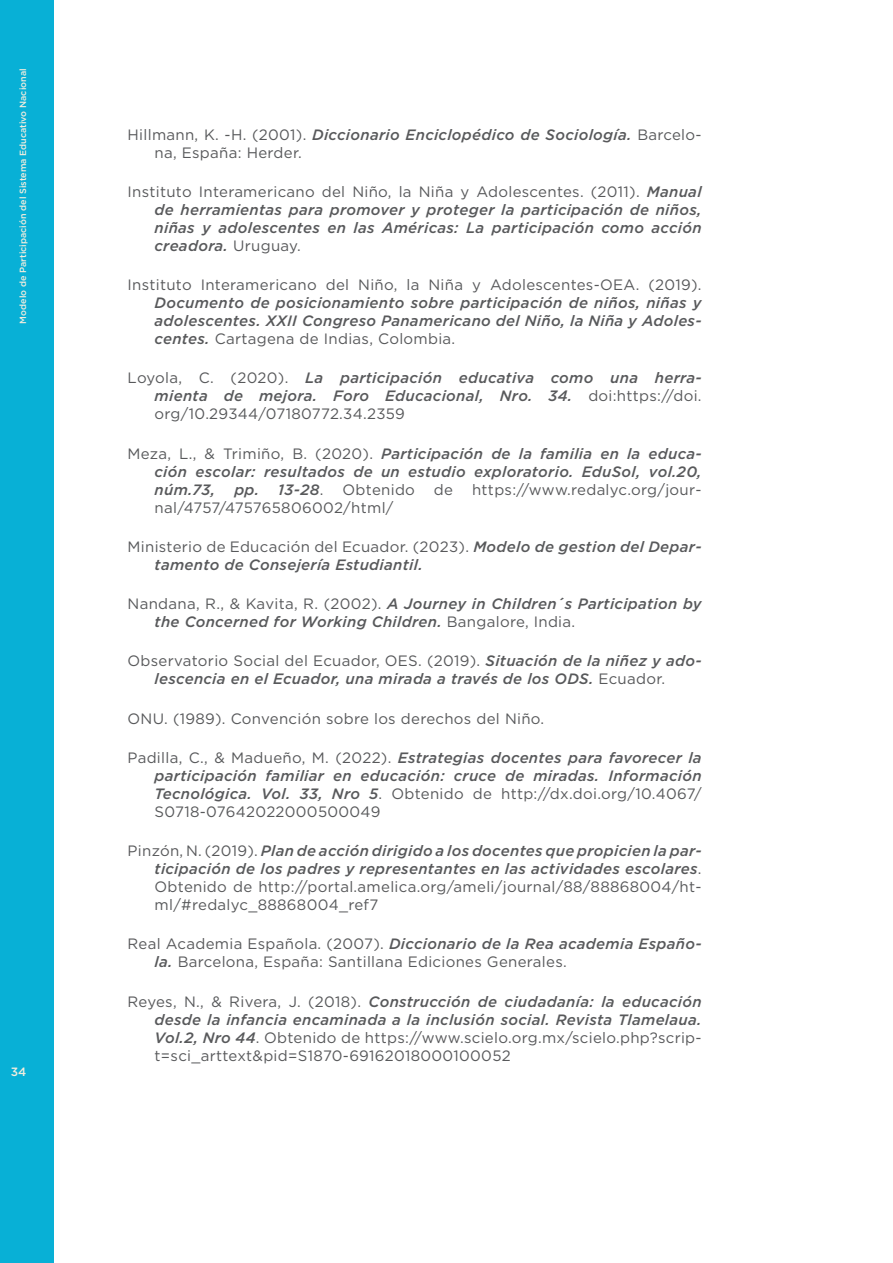
<style>
.page{position:relative;width:893px;height:1263px;background:#fff}
.page>*{position:absolute;margin:0;border:0;box-sizing:border-box;transform-origin:0 0}
.t1{font:italic 500 15px/18px "Gotham";letter-spacing:.02em;color:#58595b;text-align:justify}
.t2{font:15px/18px "Gotham";letter-spacing:.02em;color:#58595b}
.t3{font:500 12px "Gotham";color:#f2edde}
.t4{font:500 9px "Gotham";color:#f2edde}
.s1{font-weight:500;font-style:italic}
.s2{font-weight:400;font-style:normal}
</style>
<div class="page">
<div style="left:0;top:0;width:53px;height:1263px;background:#08b0d6"></div>
<p class="t4" style="left:17px;top:324px;width:257px;rotate:-90deg">Modelo de Participación del Sistema Educativo Nacional</p>
<p class="t3" style="left:11px;top:1063px;width:17px">34</p>
<p class="t2" style="left:155px;top:125px;width:549px;text-indent:-27px">Hillmann, K. -H. (2001). <span class="s1">Diccionario Enciclopédico de Sociología.</span> Barcelo&shy;na, España: Herder.</p>
<p class="t1" style="left:155px;top:182px;width:549px;text-indent:-27px"><span class="s2">Instituto Interamericano del Niño, la Niña y Adolescentes. (2011).</span> Manual de herramientas para promover y proteger la participación de niños, niñas y adolescentes en las Américas: La participación como acción creadora. <span class="s2">Uruguay.</span></p>
<p class="t2" style="left:128px;top:275px;width:576px">Instituto Interamericano del Niño, la Niña y Adolescentes-OEA. (2019).</p>
<p class="t1" style="left:155px;top:294px;width:549px">Documento de posicionamiento sobre participación de niños, niñas y adolescentes. XXII Congreso Panamericano del Niño, la Niña y Adoles&shy;centes. <span class="s2">Cartagena de Indias, Colombia.</span></p>
<p class="t1" style="left:155px;top:369px;width:549px;text-indent:-27px"><span class="s2">Loyola, C. (2020).</span> La participación educativa como una herra&shy;mienta de mejora. Foro Educacional, Nro. 34. <span class="s2">doi:https://doi. org/10.29344/07180772.34.2359</span></p>
<p class="t1" style="left:155px;top:444px;width:549px;text-indent:-27px"><span class="s2">Meza, L., &amp; Trimiño, B. (2020).</span> Participación de la familia en la educa&shy;ción escolar: resultados de un estudio exploratorio. EduSol, vol.20, núm.73,</p>
<p class="t1" style="left:234px;top:480px;width:91px">pp. 13-28<span class="s2">.</span></p>
<p class="t2" style="left:343px;top:480px;width:74px">Obtenido</p>
<p class="t2" style="left:434px;top:480px;width:21px">de</p>
<p class="t2" style="left:472px;top:480px;width:231px">https://www.redalyc.org/jour-</p>
<p class="t2" style="left:155px;top:498px;width:240px">nal/4757/475765806002/html/</p>
<p class="t1" style="left:155px;top:537px;width:549px;text-indent:-27px"><span class="s2">Ministerio de Educación del Ecuador. (2023).</span> Modelo de gestion del Depar&shy;tamento de Consejería Estudiantil.</p>
<p class="t1" style="left:155px;top:595px;width:549px;text-indent:-27px"><span class="s2">Nandana, R., &amp; Kavita, R. (2002).</span> A Journey in Children´s Participation by the Concerned for Working Children. <span class="s2">Bangalore, India.</span></p>
<p class="t1" style="left:155px;top:652px;width:549px;text-indent:-27px"><span class="s2">Observatorio Social del Ecuador, OES. (2019).</span> Situación de la niñez y ado&shy;lescencia en el Ecuador, una mirada a través de los ODS. <span class="s2">Ecuador.</span></p>
<p class="t2" style="left:128px;top:709px;width:418px">ONU. (1989). Convención sobre los derechos del Niño.</p>
<p class="t1" style="left:155px;top:748px;width:549px;text-indent:-27px"><span class="s2">Padilla, C., &amp; Madueño, M. (2022).</span> Estrategias docentes para favorecer la participación familiar en educación: cruce de miradas. Información Tecnológica. Vol. 33, Nro 5<span class="s2">. Obtenido de http://dx.doi.org/10.4067/ S0718-07642022000500049</span></p>
<p class="t1" style="left:155px;top:842px;width:549px;text-indent:-27px"><span class="s2">Pinzón, N. (2019).</span> Plan de acción dirigido a los docentes que propicien la par&shy;ticipación de los padres y representantes en las actividades escolares<span class="s2">.<br>Obtenido de http://portal.amelica.org/ameli/journal/88/88868004/ht&shy;ml/#redalyc_88868004_ref7</span></p>
<p class="t2" style="left:155px;top:935px;width:549px;text-indent:-27px">Real Academia Española. (2007). <span class="s1">Diccionario de la Rea academia Españo&shy;la.</span> Barcelona, España: Santillana Ediciones Generales.</p>
<p class="t2" style="left:155px;top:992px;width:549px;text-align:justify;text-indent:-27px">Reyes, N., &amp; Rivera, J. (2018). <span class="s1">Construcción de ciudadanía: la educación desde la infancia encaminada a la inclusión social. Revista Tlamelaua.<br>Vol.2, Nro 44</span>. Obtenido de https://www.scielo.org.mx/scielo.php?scrip&shy;t=sci_arttext&amp;pid=S1870-69162018000100052</p>
</div>
